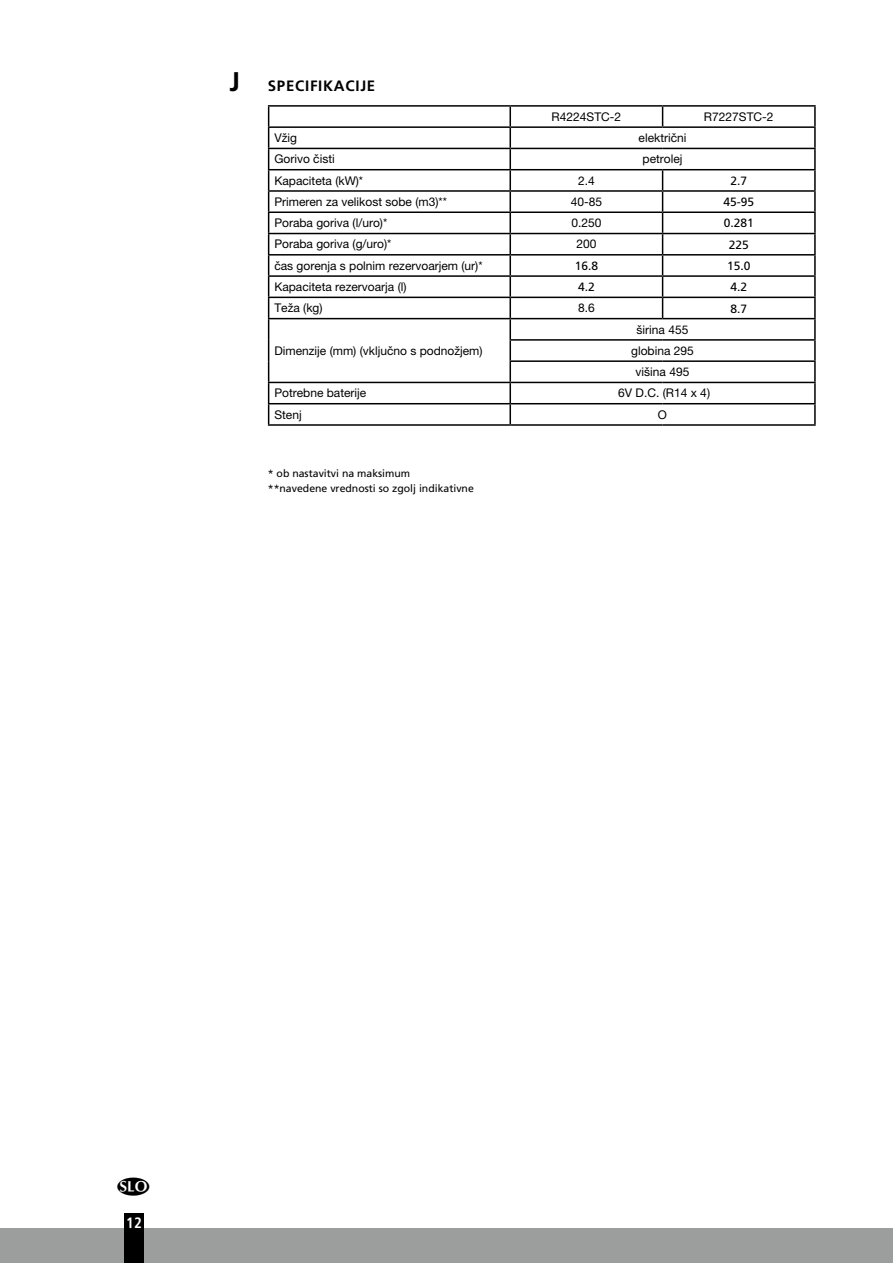
<style>
.page{position:relative;width:893px;height:1263px;background:#fff}
.page>*{position:absolute;margin:0;border:0;box-sizing:border-box;transform-origin:0 0}
.t1{font:700 15px "Frutiger LT Com";letter-spacing:.05em;color:#000}
.t2{font:700 condensed 15px "Frutiger LT Com";color:#fff}
.t3{font:12px/21.3px "Helvetica Neue LT Pro";color:#000;text-align:center}
.t4{font:12px "Frutiger LT Std";color:#000}
.t5{font:10.5px/15px "Frutiger LT Com";color:#000}
.s1{font-size:27px}
</style>
<div class="page">
<svg style="left:269px;top:107px;width:545px;height:317px"></svg>
<hr style="left:268px;top:105px;width:242px;height:2px;background:#000">
<hr style="left:510px;top:105px;width:153px;height:2px;background:#000">
<svg style="left:509px;top:107px;width:2px;height:19px"></svg>
<hr style="left:663px;top:105px;width:153px;height:2px;background:#000">
<svg style="left:662px;top:107px;width:1px;height:19px"></svg>
<svg style="left:814px;top:107px;width:2px;height:19px"></svg>
<hr style="left:268px;top:126px;width:242px;height:2px;background:#000">
<hr style="left:510px;top:126px;width:153px;height:2px;background:#000">
<hr style="left:509px;top:128px;width:2px;height:20px;background:#000">
<hr style="left:663px;top:126px;width:153px;height:2px;background:#000">
<hr style="left:814px;top:128px;width:2px;height:20px;background:#000">
<hr style="left:268px;top:148px;width:242px;height:1px;background:#000">
<hr style="left:510px;top:148px;width:153px;height:1px;background:#000">
<hr style="left:509px;top:149px;width:2px;height:20px;background:#000">
<hr style="left:663px;top:148px;width:153px;height:1px;background:#000">
<hr style="left:814px;top:149px;width:2px;height:20px;background:#000">
<hr style="left:268px;top:169px;width:242px;height:1px;background:#000">
<hr style="left:510px;top:169px;width:153px;height:1px;background:#000">
<hr style="left:509px;top:170px;width:2px;height:20px;background:#000">
<hr style="left:663px;top:169px;width:153px;height:1px;background:#000">
<hr style="left:814px;top:170px;width:2px;height:20px;background:#000">
<hr style="left:268px;top:190px;width:242px;height:2px;background:#000">
<hr style="left:510px;top:190px;width:153px;height:2px;background:#000">
<svg style="left:509px;top:192px;width:2px;height:19px"></svg>
<hr style="left:663px;top:190px;width:153px;height:2px;background:#000">
<svg style="left:814px;top:192px;width:2px;height:19px"></svg>
<hr style="left:268px;top:211px;width:242px;height:2px;background:#000">
<hr style="left:510px;top:211px;width:153px;height:2px;background:#000">
<hr style="left:509px;top:213px;width:2px;height:20px;background:#000">
<hr style="left:663px;top:211px;width:153px;height:2px;background:#000">
<hr style="left:814px;top:213px;width:2px;height:20px;background:#000">
<hr style="left:268px;top:233px;width:242px;height:1px;background:#000">
<hr style="left:510px;top:233px;width:153px;height:1px;background:#000">
<hr style="left:509px;top:234px;width:2px;height:20px;background:#000">
<hr style="left:663px;top:233px;width:153px;height:1px;background:#000">
<hr style="left:814px;top:234px;width:2px;height:20px;background:#000">
<hr style="left:268px;top:254px;width:242px;height:2px;background:#000">
<hr style="left:510px;top:254px;width:153px;height:2px;background:#000">
<svg style="left:509px;top:256px;width:2px;height:19px"></svg>
<hr style="left:663px;top:254px;width:153px;height:2px;background:#000">
<svg style="left:814px;top:256px;width:2px;height:19px"></svg>
<hr style="left:268px;top:275px;width:242px;height:2px;background:#000">
<hr style="left:510px;top:275px;width:153px;height:2px;background:#000">
<hr style="left:509px;top:277px;width:2px;height:20px;background:#000">
<hr style="left:663px;top:275px;width:153px;height:2px;background:#000">
<hr style="left:814px;top:277px;width:2px;height:20px;background:#000">
<hr style="left:268px;top:297px;width:242px;height:1px;background:#000">
<hr style="left:510px;top:297px;width:153px;height:1px;background:#000">
<hr style="left:509px;top:298px;width:2px;height:20px;background:#000">
<hr style="left:663px;top:297px;width:153px;height:1px;background:#000">
<svg style="left:662px;top:170px;width:1px;height:148px"></svg>
<hr style="left:814px;top:298px;width:2px;height:20px;background:#000">
<hr style="left:268px;top:318px;width:242px;height:1px;background:#000">
<hr style="left:510px;top:318px;width:153px;height:1px;background:#000">
<hr style="left:509px;top:319px;width:2px;height:20px;background:#000">
<hr style="left:663px;top:318px;width:153px;height:1px;background:#000">
<hr style="left:814px;top:319px;width:2px;height:20px;background:#000">
<hr style="left:509px;top:339px;width:154px;height:2px;background:#000">
<svg style="left:509px;top:341px;width:2px;height:19px"></svg>
<hr style="left:663px;top:339px;width:153px;height:2px;background:#000">
<svg style="left:814px;top:341px;width:2px;height:19px"></svg>
<hr style="left:509px;top:360px;width:154px;height:2px;background:#000">
<hr style="left:509px;top:362px;width:2px;height:20px;background:#000">
<hr style="left:663px;top:360px;width:153px;height:2px;background:#000">
<hr style="left:814px;top:362px;width:2px;height:20px;background:#000">
<hr style="left:268px;top:382px;width:242px;height:1px;background:#000">
<hr style="left:510px;top:382px;width:153px;height:1px;background:#000">
<hr style="left:509px;top:383px;width:2px;height:20px;background:#000">
<hr style="left:663px;top:382px;width:153px;height:1px;background:#000">
<hr style="left:814px;top:383px;width:2px;height:20px;background:#000">
<hr style="left:268px;top:403px;width:242px;height:1px;background:#000">
<svg style="left:268px;top:107px;width:1px;height:317px"></svg>
<hr style="left:510px;top:403px;width:153px;height:1px;background:#000">
<hr style="left:509px;top:404px;width:2px;height:20px;background:#000">
<hr style="left:663px;top:403px;width:153px;height:1px;background:#000">
<hr style="left:814px;top:404px;width:2px;height:20px;background:#000">
<hr style="left:268px;top:424px;width:242px;height:2px;background:#000">
<hr style="left:510px;top:424px;width:153px;height:2px;background:#000">
<hr style="left:663px;top:424px;width:153px;height:2px;background:#000">
<div style="left:0;top:1229px;width:893px;height:34px;background:#9c9d9d"></div>
<div style="left:124px;top:1213px;width:20px;height:50px;background:#000"></div>
<p class="t1" style="left:230px;top:77px;width:147px"><span class="s1">J</span> SPECIFIKACIJE</p>
<p class="t3" style="left:552px;top:106px;width:71px">R4224STC-2</p>
<p class="t3" style="left:704px;top:106px;width:71px">R7227STC-2</p>
<p class="t3" style="left:274px;top:127px;width:24px">Vžig</p>
<p class="t3" style="left:639px;top:127px;width:49px">električni</p>
<p class="t3" style="left:274px;top:148px;width:62px">Gorivo čisti</p>
<p class="t3" style="left:643px;top:148px;width:41px">petrolej</p>
<p class="t3" style="left:274px;top:169px;width:90px">Kapaciteta (kW)*</p>
<p class="t3" style="left:578px;top:169px;width:18px">2.4</p>
<p class="t4" style="left:730px;top:174px;width:18px">2.7</p>
<p class="t3" style="left:274px;top:191px;width:174px">Primeren za velikost sobe (m3)**</p>
<p class="t3" style="left:571px;top:191px;width:33px">40-85</p>
<p class="t4" style="left:723px;top:195px;width:32px">45-95</p>
<p class="t3" style="left:274px;top:212px;width:114px">Poraba goriva (l/uro)*</p>
<p class="t3" style="left:571px;top:212px;width:32px">0.250</p>
<p class="t4" style="left:724px;top:216px;width:32px">0.281</p>
<p class="t3" style="left:274px;top:233px;width:119px">Poraba goriva (g/uro)*</p>
<p class="t3" style="left:576px;top:233px;width:22px">200</p>
<p class="t4" style="left:729px;top:237px;width:22px">225</p>
<p class="t3" style="left:274px;top:255px;width:210px">čas gorenja s polnim rezervoarjem (ur)*</p>
<p class="t4" style="left:575px;top:259px;width:25px">16.8</p>
<p class="t4" style="left:727px;top:259px;width:25px">15.0</p>
<p class="t3" style="left:274px;top:276px;width:134px">Kapaciteta rezervoarja (l)</p>
<p class="t4" style="left:578px;top:280px;width:18px">4.2</p>
<p class="t4" style="left:730px;top:280px;width:18px">4.2</p>
<p class="t3" style="left:274px;top:297px;width:50px">Teža (kg)</p>
<p class="t3" style="left:578px;top:297px;width:18px">8.6</p>
<p class="t4" style="left:730px;top:301px;width:18px">8.7</p>
<p class="t3" style="left:274px;top:340px;width:210px">Dimenzije (mm) (vključno s podnožjem)</p>
<p class="t3" style="left:631px;top:318px;width:64px">širina 455 globina 295 višina 495</p>
<p class="t3" style="left:274px;top:382px;width:94px">Potrebne baterije</p>
<p class="t3" style="left:618px;top:382px;width:93px">6V D.C. (R14 x 4)</p>
<p class="t3" style="left:274px;top:403px;width:29px">Stenj</p>
<p class="t3" style="left:658px;top:403px;width:11px">O</p>
<p class="t5" style="left:268px;top:466px;width:207px">* ob nastavitvi na maksimum<br>**navedene vrednosti so zgolj indikativne</p>
<p class="t2" style="left:126px;top:1214px;width:17px">12</p>
<p class="t2" style="left:126px;top:1214px;width:17px">34</p>
</div>
